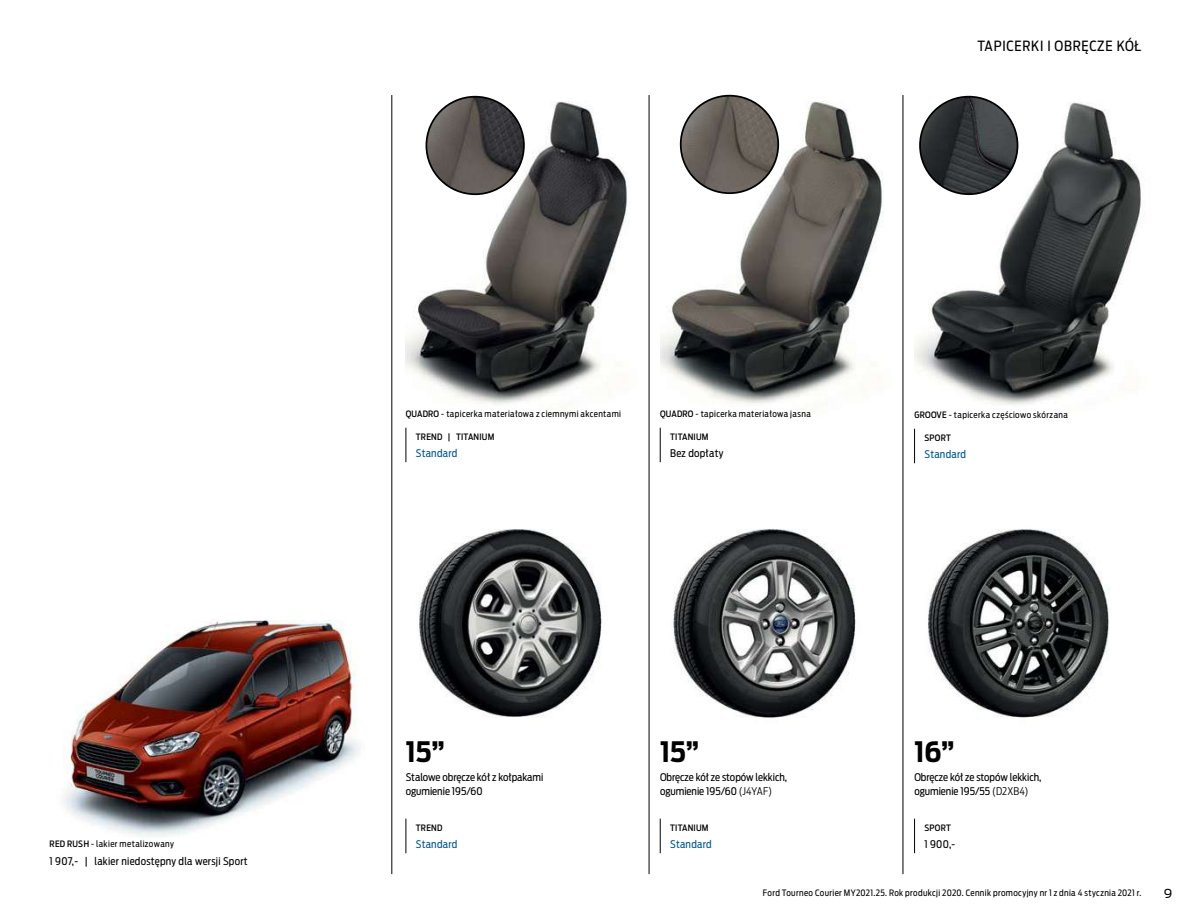
<style>
.page{position:relative;width:1191px;height:918px;background:#fff}
.page>*{position:absolute;margin:0;border:0;box-sizing:border-box;transform-origin:0 0}
.t1{font:700 28px "Ford Antenna Cond";color:#000}
.t2{font:14px "Ford Antenna Cond";letter-spacing:.05em;color:#000}
.t3{font:12.25px "Ford Antenna";color:#000}
.t4{font:10.5px/14px "Ford Antenna Cond";color:#000}
.t5{font:10.5px "Ford Antenna Cond";letter-spacing:.025em;color:#000}
.t6{font:10.5px "Ford Antenna Cond";letter-spacing:.025em;color:#005791}
.t7{font:8.75px "Ford Antenna Cond";letter-spacing:.04em;color:#000}
.t8{font:500 8.75px "Ford Antenna Cond";letter-spacing:.025em;color:#000}
.s1{font-weight:500}
.s2{font-weight:300}
</style>
<div class="page">
<img style="left:63px;top:620px;width:297px;height:217px">
<hr style="left:902px;top:95px;width:1px;height:779px;background:#000">
<hr style="left:649px;top:95px;width:1px;height:779px;background:#000">
<hr style="left:391px;top:95px;width:1px;height:779px;background:#000">
<img style="left:419px;top:529px;width:183px;height:188px">
<hr style="left:405px;top:818px;width:1px;height:35px;background:#000">
<img style="left:406px;top:95px;width:221px;height:309px">
<hr style="left:405px;top:428px;width:1px;height:34px;background:#000">
<img style="left:426px;top:97px;width:98px;height:97px;border-radius:49px">
<div style="left:425px;top:96px;width:100px;height:99px;border:2px solid #000;border-radius:50%"></div>
<img style="left:660px;top:95px;width:223px;height:308px">
<img style="left:673px;top:529px;width:183px;height:189px">
<hr style="left:660px;top:818px;width:1px;height:35px;background:#000">
<hr style="left:660px;top:428px;width:1px;height:34px;background:#000">
<img style="left:680px;top:96px;width:98px;height:97px;border-radius:49px">
<div style="left:680px;top:95px;width:99px;height:99px;border:2px solid #000;border-radius:50%"></div>
<img style="left:928px;top:529px;width:182px;height:189px">
<hr style="left:914px;top:818px;width:1px;height:35px;background:#000">
<img style="left:914px;top:96px;width:227px;height:309px">
<hr style="left:914px;top:429px;width:1px;height:34px;background:#000">
<img style="left:920px;top:97px;width:97px;height:97px;border-radius:49px">
<div style="left:919px;top:96px;width:99px;height:99px;border:2px solid #000;border-radius:50%"></div>
<p class="t7" style="left:50px;top:836px;width:126px"><span class="s1">RED RUSH</span> - lakier metalizowany</p>
<p class="t5" style="left:50px;top:851px;width:199px">1 907,- | lakier niedostępny dla wersji Sport</p>
<h2 class="t2" style="left:977px;top:34px;width:165px">TAPICERKI I OBRĘCZE KÓŁ</h2>
<p class="t7" style="left:406px;top:406px;width:217px"><span class="s1">QUADRO</span> - tapicerka materiałowa z ciemnymi akcentami</p>
<p class="t8" style="left:416px;top:429px;width:80px">TREND | TITANIUM</p>
<p class="t6" style="left:416px;top:444px;width:43px">Standard</p>
<p class="t7" style="left:660px;top:406px;width:152px"><span class="s1">QUADRO</span> - tapicerka materiałowa jasna</p>
<p class="t8" style="left:670px;top:429px;width:40px">TITANIUM</p>
<p class="t5" style="left:670px;top:444px;width:55px">Bez dopłaty</p>
<p class="t7" style="left:914px;top:407px;width:155px"><span class="s1">GROOVE</span> - tapicerka częściowo skórzana</p>
<p class="t8" style="left:924px;top:430px;width:28px">SPORT</p>
<p class="t6" style="left:924px;top:445px;width:43px">Standard</p>
<h1 class="t1" style="left:406px;top:727px;width:41px">15”</h1>
<p class="t4" style="left:406px;top:769px;width:139px">Stalowe obręcze kół z kołpakami ogumienie 195/60</p>
<p class="t8" style="left:416px;top:820px;width:28px">TREND</p>
<p class="t6" style="left:416px;top:835px;width:43px">Standard</p>
<h1 class="t1" style="left:660px;top:727px;width:41px">15”</h1>
<p class="t4" style="left:660px;top:769px;width:129px">Obręcze kół ze stopów lekkich, ogumienie 195/60 <span class="s2">(J4YAF)</span></p>
<p class="t8" style="left:670px;top:820px;width:40px">TITANIUM</p>
<p class="t6" style="left:670px;top:835px;width:43px">Standard</p>
<h1 class="t1" style="left:914px;top:727px;width:42px">16”</h1>
<p class="t4" style="left:914px;top:769px;width:129px">Obręcze kół ze stopów lekkich, ogumienie 195/55 <span class="s2">(D2XB4)</span></p>
<p class="t8" style="left:924px;top:820px;width:28px">SPORT</p>
<p class="t4" style="left:924px;top:836px;width:32px">1 900,-</p>
<p class="t7" style="left:763px;top:886px;width:380px">Ford Tourneo Courier MY2021.25. Rok produkcji 2020. Cennik promocyjny nr 1 z dnia 4 stycznia 2021 r.</p>
<h3 class="t3" style="left:1164px;top:883px;width:10px">9</h3>
</div>
